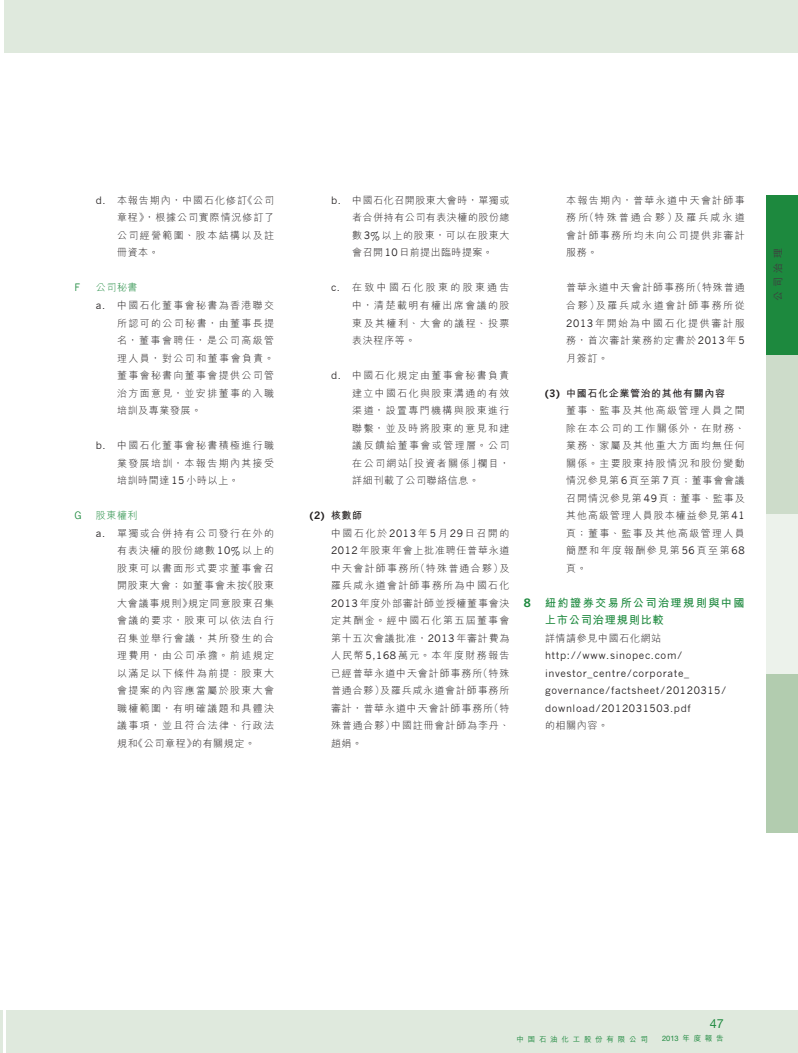
<style>
.page{position:relative;width:798px;height:1053px;background:#fff}
.page>*{position:absolute;margin:0;border:0;box-sizing:border-box;transform-origin:0 0}
.t1{font:12.5px "Helvetica Neue LT Std";color:#1d893e}
._3__標題{font:700 11.25px/17.5px "M Hei HK";letter-spacing:.115em;color:#1d893e}
._3__標題-2{font:700 11.25px "News Gothic";color:#1d893e}
._1__內文{font:300 10px/17.5px "M Hei HK";letter-spacing:.13em;color:#231f20;text-align:justify}
._1__內文-2{font:10px "News Gothic";letter-spacing:.06em;color:#231f20}
._4__副標題{font:700 10px "M Hei HK";letter-spacing:.06em;color:#231f20}
._1__內文-3{font:300 10px "M Hei HK";letter-spacing:.06em;color:#231f20}
._1__內文-4{font:300 10px "M Hei HK";letter-spacing:.06em;color:#1d893e}
._4__副標題-2{font:700 10px "News Gothic";color:#231f20}
.t2{font:500 10px "M Hei HK";color:#3e3e3f}
._1__內文-5{font:10px "News Gothic";color:#1d893e}
.t3{font:500 7.5px "M Hei HK";letter-spacing:.5em;color:#1d893e}
.t4{font:7.5px "Helvetica Neue LT Std";color:#1d893e}
.s1{font-family:"News Gothic";font-weight:400}
.s2{font-family:"M Hei HK"}
.s3{font-family:"News Gothic"}
.s4{font-family:"M Hei HKS"}
.s5{font-family:"M Hei HK";font-weight:500}
</style>
<div class="page">
<div style="left:6px;top:1010px;width:791px;height:42px;background:#dfe9dd"></div>
<div style="left:765px;top:673px;width:32px;height:160px;background:#b2ccaf"></div>
<div style="left:765px;top:514px;width:32px;height:159px;background:#ecf2eb"></div>
<div style="left:765px;top:354px;width:32px;height:160px;background:#cddcca"></div>
<div style="left:765px;top:195px;width:32px;height:159px;background:#1d893e"></div>
<div style="left:4px;top:0;width:793px;height:53px;background:#dfe9dd"></div>
<hr style="left:0;top:1010px;width:3px;height:42px;background:#dfe9dd">
<p class="_1__內文" style="left:117px;top:191px;width:159px;text-indent:-21px"><span class="s1">d.</span> 本報告期內，中國石化修訂《公司章程》，根據公司實際情況修訂了公司經營範圍、股本結構以及註冊資本。</p>
<p class="_1__內文-5" style="left:74px;top:282px;width:7px">F</p>
<p class="_1__內文-4" style="left:96px;top:283px;width:43px">公司秘書</p>
<p class="_1__內文" style="left:117px;top:296px;width:159px;text-indent:-21px"><span class="s1">a.</span> 中國石化董事會秘書為香港聯交所認可的公司秘書，由董事長提名，董事會聘任，是公司高級管理人員，對公司和董事會負責。董事會秘書向董事會提供公司管治方面意見，並安排董事的入職培訓及專業發展。</p>
<p class="_1__內文" style="left:117px;top:436px;width:159px;text-indent:-21px"><span class="s1">b.</span> 中國石化董事會秘書積極進行職業發展培訓，本報告期內其接受培訓時間達 <span class="s1">15</span> 小時以上。</p>
<p class="_1__內文-5" style="left:74px;top:509px;width:9px">G</p>
<p class="_1__內文-4" style="left:96px;top:510px;width:43px">股東權利</p>
<p class="_1__內文" style="left:117px;top:524px;width:159px;text-indent:-21px"><span class="s1">a.</span> 單獨或合併持有公司發行在外的有表決權的股份總數<span class="s1">10%</span>以上的股東可以書面形式要求董事會召開股東大會；如董事會未按《股東大會議事規則》規定同意股東召集會議的要求，股東可以依法自行召集並舉行會議，其所發生的合理費用，由公司承擔。前述規定以滿足以下條件為前提：股東大會提案的內容應當屬於股東大會職權範圍，有明確議題和具體決議事項，並且符合法律、行政法規和《公司章程》的有關規定。</p>
<p class="_1__內文" style="left:352px;top:191px;width:159px;text-indent:-21px"><span class="s1">b.</span> 中國石化召開股東大會時，單獨或者合併持有公司有表決權的股份總數<span class="s1">3%</span>以上的股東，可以在股東大會召開 <span class="s1">10</span> 日前提出臨時提案。</p>
<p class="_1__內文" style="left:352px;top:279px;width:159px;text-indent:-21px"><span class="s1">c.</span> 在致中國石化股東的股東通告中，清楚載明有權出席會議的股東及其權利、大會的議程、投票表決程序等。</p>
<p class="_1__內文" style="left:352px;top:366px;width:159px;text-indent:-21px"><span class="s1">d.</span> 中國石化規定由董事會秘書負責建立中國石化與股東溝通的有效渠道，設置專門機構與股東進行聯繫，並及時將股東的意見和建議反饋給董事會或管理層。公司在公司網站「投資者關係」欄目，詳細刊載了公司聯絡信息。</p>
<p class="_4__副標題-2" style="left:309px;top:509px;width:54px">(2) <span class="s2">核數師</span></p>
<p class="_1__內文" style="left:331px;top:524px;width:180px">中國石化於<span class="s1">2013</span>年<span class="s1">5</span>月<span class="s1">29</span>日召開的<span class="s1">2012</span> 年股東年會上批准聘任普華永道中天會計師事務所（特殊普通合夥）及羅兵咸永道會計師事務所為中國石化<span class="s1">2013</span> 年度外部審計師並授權董事會決定其酬金。經中國石化第五屆董事會第十五次會議批准，<span class="s1">2013</span> 年審計費為人民幣<span class="s1">5,168</span>萬元。本年度財務報告已經普華永道中天會計師事務所（特殊普通合夥）及羅兵咸永道會計師事務所審計，普華永道中天會計師事務所（特殊普通合夥）中國註冊會計師為李丹、趙娟。</p>
<p class="_1__內文" style="left:566px;top:191px;width:180px">本報告期內，普華永道中天會計師事務所（特殊普通合夥）及羅兵咸永道會計師事務所均未向公司提供非審計服務。</p>
<p class="_1__內文" style="left:566px;top:279px;width:180px">普華永道中天會計師事務所（特殊普通合夥）及羅兵咸永道會計師事務所從<span class="s1">2013</span>年開始為中國石化提供審計服務，首次審計業務約定書於<span class="s1">2013</span>年<span class="s1">5</span>月簽訂。</p>
<p class="_4__副標題" style="left:544px;top:385px;width:181px"><span class="s3">(3)</span> 中國石化企業管治的其他有關內容</p>
<p class="_1__內文" style="left:566px;top:401px;width:180px">董事、監事及其他高級管理人員之間除在本公司的工作關係外，在財務、業務、家屬及其他重大方面均無任何關係。主要股東持股情況和股份變動情況參見第 <span class="s1">6</span> 頁至第 <span class="s1">7</span> 頁；董事會會議召開情況參見第<span class="s1">49</span>頁；董事、監事及其他高級管理人員股本權益參見第<span class="s1">41</span>頁；董事、監事及其他高級管理人員簡歷和年度報酬參見第<span class="s1">56</span>頁至第<span class="s1">68</span>頁。</p>
<p class="_3__標題-2" style="left:523px;top:595px;width:9px">8</p>
<p class="_3__標題" style="left:544px;top:592px;width:201px">紐約證券交易所公司治理規則與中國上市公司治理規則比較</p>
<p class="_1__內文-3" style="left:544px;top:633px;width:118px">詳情請參見中國石化網站</p>
<p class="_1__內文-2" style="left:544px;top:649px;width:139px">http://www.sinopec.com/</p>
<p class="_1__內文-2" style="left:544px;top:667px;width:145px">investor_centre/corporate_</p>
<p class="_1__內文-2" style="left:544px;top:684px;width:183px">governance/factsheet/20120315/</p>
<p class="_1__內文-2" style="left:544px;top:702px;width:147px">download/2012031503.pdf</p>
<p class="_1__內文" style="left:544px;top:716px;width:65px">的相關內容。</p>
<p class="t2" style="left:770px;top:301px;width:54px;rotate:-90deg">公司治理</p>
<p class="t1" style="left:709px;top:1015px;width:15px">47</p>
<p class="t3" style="left:516px;top:1033px;width:133px">中<span class="s4">國</span>石油化工股份有限公司</p>
<p class="t4" style="left:661px;top:1033px;width:63px">2013<span class="s5">年度報告</span></p>
</div>
